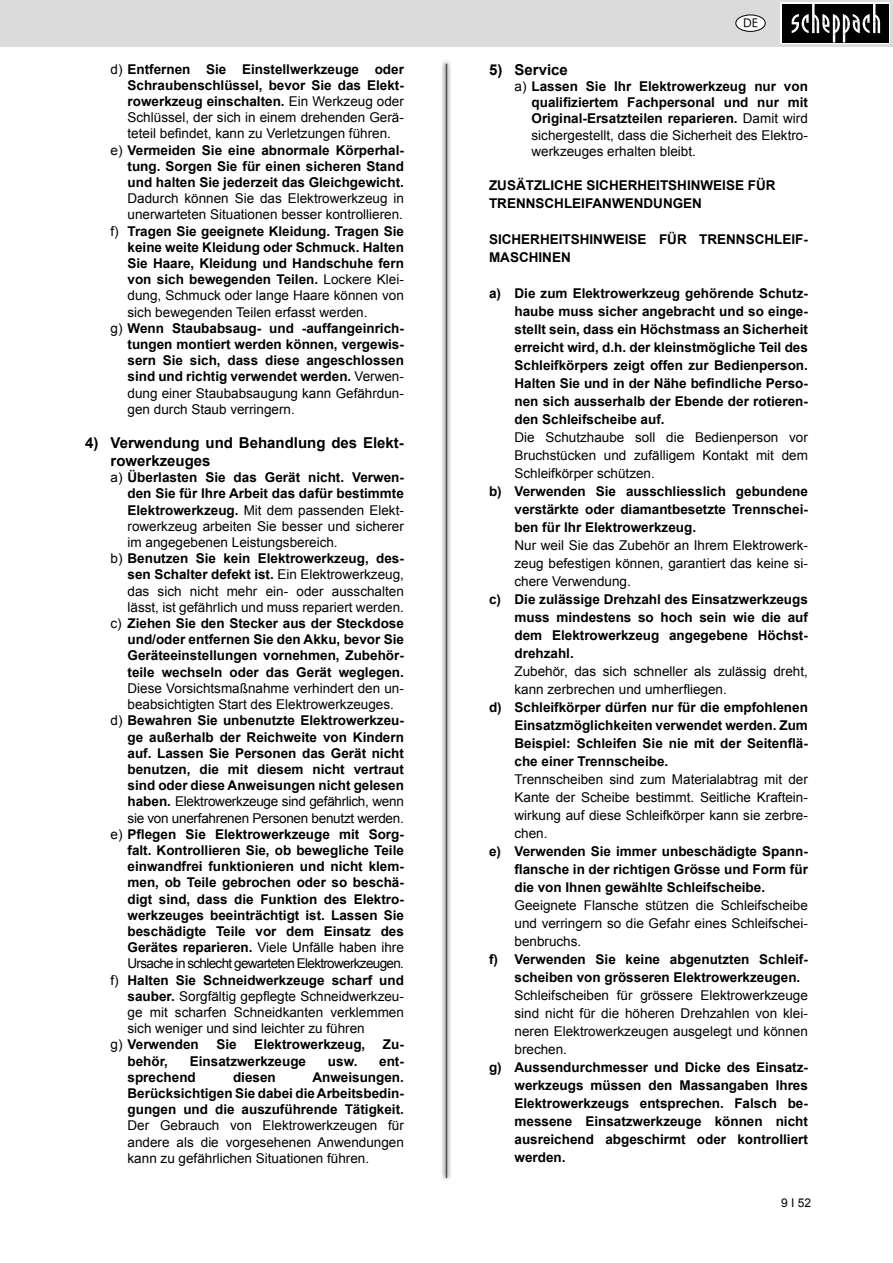
<style>
.page{position:relative;width:893px;height:1263px;background:#fff}
.page>*{position:absolute;margin:0;border:0;box-sizing:border-box;transform-origin:0 0}
.t1{font:700 15px/18px "Arial";color:#000}
.Continous_texxt{font:700 13.5px/16.2px "Arial";color:#000;text-align:justify}
.Absatzformat_7{font:13.5px/16.2px "Arial";color:#000;text-align:justify}
.t2{font:12px "Arial";color:#000}
.t3{font:12px "Futura Book BT";color:#000}
.s1{font-weight:700}
.s2{font-weight:400}
</style>
<div class="page">
<div style="left:0;top:0;width:893px;height:46px;background:#dbdbdb"></div>
<div style="left:780px;top:2px;width:110px;height:42px;background:linear-gradient(to right,#040404,#060606)"></div>
<div style="left:782px;top:4px;width:106px;height:38px;background:#000"></div>
<svg style="left:792px;top:4px;width:88px;height:38px"></svg>
<svg style="left:441px;top:61px;width:10px;height:1119px"></svg>
<hr style="left:446px;top:64px;width:1px;height:1114px;background:#505050">
<div style="left:736px;top:15px;width:29px;height:16px;background:#fff;border-radius:50%"></div>
<div style="left:735px;top:15px;width:31px;height:17px;border:1px solid #000;border-radius:50%"></div>
<p class="Absatzformat_7" style="left:128px;top:61px;width:278px;text-indent:-17px">d) <span class="s1">Entfernen Sie Einstellwerkzeuge oder Schraubenschlüssel, bevor Sie das Elekt&shy;rowerkzeug einschalten.</span> Ein Werkzeug oder Schlüssel, der sich in einem drehenden Gerä&shy;teteil befindet, kann zu Verletzungen führen.</p>
<p class="Continous_texxt" style="left:128px;top:142px;width:278px;text-indent:-17px"><span class="s2">e)</span> Vermeiden Sie eine abnormale Körperhal&shy;tung. Sorgen Sie für einen sicheren Stand und halten Sie jederzeit das Gleichgewicht.<br><span class="s2">Dadurch können Sie das Elektrowerkzeug in unerwarteten Situationen besser kontrollieren.</span></p>
<p class="Continous_texxt" style="left:128px;top:223px;width:278px;text-indent:-17px"><span class="s2">f)</span> Tragen Sie geeignete Kleidung. Tragen Sie keine weite Kleidung oder Schmuck. Halten Sie Haare, Kleidung und Handschuhe fern von sich bewegenden Teilen. <span class="s2">Lockere Klei&shy;dung, Schmuck oder lange Haare können von sich bewegenden Teilen erfasst werden.</span></p>
<p class="Continous_texxt" style="left:128px;top:320px;width:278px;text-indent:-17px"><span class="s2">g)</span> Wenn Staubabsaug- und -auffangeinrich&shy;tungen montiert werden können, vergewis&shy;sern Sie sich, dass diese angeschlossen sind und richtig verwendet werden. <span class="s2">Verwen&shy;dung einer Staubabsaugung kann Gefährdun&shy;gen durch Staub verringern.</span></p>
<p class="t1" style="left:111px;top:434px;width:295px;text-indent:-26px">4) Verwendung und Behandlung des Elekt&shy;rowerkzeuges</p>
<p class="Absatzformat_7" style="left:128px;top:470px;width:278px;text-indent:-17px">a) <span class="s1">Überlasten Sie das Gerät nicht. Verwen&shy;den Sie für Ihre Arbeit das dafür bestimmte Elektrowerkzeug.</span> Mit dem passenden Elekt&shy;rowerkzeug arbeiten Sie besser und sicherer im angegebenen Leistungsbereich.</p>
<p class="Absatzformat_7" style="left:128px;top:551px;width:278px;text-indent:-17px">b) <span class="s1">Benutzen Sie kein Elektrowerkzeug, des&shy;sen Schalter defekt ist.</span> Ein Elektrowerkzeug, das sich nicht mehr ein- oder ausschalten lässt, ist gefährlich und muss repariert werden.</p>
<p class="Continous_texxt" style="left:128px;top:616px;width:278px;text-indent:-17px"><span class="s2">c)</span> Ziehen Sie den Stecker aus der Steckdose und/oder entfernen Sie den Akku, bevor Sie Geräteeinstellungen vornehmen, Zubehör&shy;teile wechseln oder das Gerät weglegen.<br><span class="s2">Diese Vorsichtsmaßnahme verhindert den un&shy;beabsichtigten Start des Elektrowerkzeuges.</span></p>
<p class="Continous_texxt" style="left:128px;top:713px;width:278px;text-indent:-17px"><span class="s2">d)</span> Bewahren Sie unbenutzte Elektrowerkzeu&shy;ge außerhalb der Reichweite von Kindern auf. Lassen Sie Personen das Gerät nicht benutzen, die mit diesem nicht vertraut sind oder diese Anweisungen nicht gelesen haben. <span class="s2">Elektrowerkzeuge sind gefährlich, wenn sie von unerfahrenen Personen benutzt werden.</span></p>
<p class="Continous_texxt" style="left:128px;top:826px;width:278px;text-indent:-17px"><span class="s2">e)</span> Pflegen Sie Elektrowerkzeuge mit Sorg&shy;falt. Kontrollieren Sie, ob bewegliche Teile einwandfrei funktionieren und nicht klem&shy;men, ob Teile gebrochen oder so beschä&shy;digt sind, dass die Funktion des Elektro&shy;werkzeuges beeinträchtigt ist. Lassen Sie beschädigte Teile vor dem Einsatz des Gerätes reparieren. <span class="s2">Viele Unfälle haben ihre Ursache in schlecht gewarteten Elektrowerkzeugen.</span></p>
<p class="Absatzformat_7" style="left:128px;top:972px;width:278px;text-indent:-17px">f) <span class="s1">Halten Sie Schneidwerkzeuge scharf und sauber.</span> Sorgfältig gepflegte Schneidwerkzeu&shy;ge mit scharfen Schneidkanten verklemmen sich weniger und sind leichter zu führen</p>
<p class="Continous_texxt" style="left:111px;top:1037px;width:90px"><span class="s2">g)</span> Verwenden</p>
<p class="Continous_texxt" style="left:216px;top:1037px;width:22px">Sie</p>
<p class="Continous_texxt" style="left:254px;top:1037px;width:113px">Elektrowerkzeug,</p>
<p class="Continous_texxt" style="left:383px;top:1037px;width:22px">Zu-</p>
<p class="Continous_texxt" style="left:128px;top:1053px;width:42px">behör,</p>
<p class="Continous_texxt" style="left:190px;top:1053px;width:118px">Einsatzwerkzeuge</p>
<p class="Continous_texxt" style="left:328px;top:1053px;width:31px">usw.</p>
<p class="Continous_texxt" style="left:379px;top:1053px;width:26px">ent-</p>
<p class="Continous_texxt" style="left:128px;top:1069px;width:70px">sprechend</p>
<p class="Continous_texxt" style="left:233px;top:1069px;width:44px">diesen</p>
<p class="Absatzformat_7" style="left:128px;top:1069px;width:278px;text-indent:185px"><span class="s1">Anweisungen.<br>Berücksichtigen Sie dabei die Arbeitsbedin&shy;gungen und die auszuführende Tätigkeit.<br></span>Der Gebrauch von Elektrowerkzeugen für andere als die vorgesehenen Anwendungen kann zu gefährlichen Situationen führen.</p>
<p class="t3" style="left:743px;top:15px;width:16px">DE</p>
<p class="t1" style="left:489px;top:61px;width:80px">5) Service</p>
<p class="Continous_texxt" style="left:531px;top:78px;width:278px;text-indent:-17px"><span class="s2">a)</span> Lassen Sie Ihr Elektrowerkzeug nur von qualifiziertem Fachpersonal und nur mit Original-Ersatzteilen reparieren. <span class="s2">Damit wird sichergestellt, dass die Sicherheit des Elektro&shy;werkzeuges erhalten bleibt.</span></p>
<p class="Continous_texxt" style="left:489px;top:176px;width:288px;line-height:18px">ZUSÄTZLICHE SICHERHEITSHINWEISE FÜR<br>TRENNSCHLEIFANWENDUNGEN</p>
<p class="Continous_texxt" style="left:489px;top:230px;width:320px;line-height:18px">SICHERHEITSHINWEISE FÜR TRENNSCHLEIF-<br>MASCHINEN</p>
<p class="Continous_texxt" style="left:514px;top:284px;width:295px;line-height:18px;text-indent:-26px">a) Die zum Elektrowerkzeug gehörende Schutz&shy;haube muss sicher angebracht und so einge&shy;stellt sein, dass ein Höchstmass an Sicherheit erreicht wird, d.h. der kleinstmögliche Teil des Schleifkörpers zeigt offen zur Bedienperson.<br>Halten Sie und in der Nähe befindliche Perso&shy;nen sich ausserhalb der Ebende der rotieren&shy;den Schleifscheibe auf.</p>
<p class="Absatzformat_7" style="left:514px;top:428px;width:295px;line-height:18px">Die Schutzhaube soll die Bedienperson vor Bruchstücken und zufälligem Kontakt mit dem Schleifkörper schützen.</p>
<p class="Continous_texxt" style="left:514px;top:482px;width:295px;line-height:18px;text-indent:-26px">b) Verwenden Sie ausschliesslich gebundene verstärkte oder diamantbesetzte Trennschei&shy;ben für Ihr Elektrowerkzeug.</p>
<p class="Absatzformat_7" style="left:514px;top:536px;width:295px;line-height:18px">Nur weil Sie das Zubehör an Ihrem Elektrowerk&shy;zeug befestigen können, garantiert das keine si&shy;chere Verwendung.</p>
<p class="Continous_texxt" style="left:514px;top:590px;width:295px;line-height:18px;text-indent:-26px">c) Die zulässige Drehzahl des Einsatzwerkzeugs muss mindestens so hoch sein wie die auf dem Elektrowerkzeug angegebene Höchst&shy;drehzahl.</p>
<p class="Absatzformat_7" style="left:514px;top:662px;width:295px;line-height:18px">Zubehör, das sich schneller als zulässig dreht, kann zerbrechen und umherfliegen.</p>
<p class="Continous_texxt" style="left:514px;top:698px;width:295px;line-height:18px;text-indent:-26px">d) Schleifkörper dürfen nur für die empfohlenen Einsatzmöglichkeiten verwendet werden. Zum Beispiel: Schleifen Sie nie mit der Seitenflä&shy;che einer Trennscheibe.</p>
<p class="Absatzformat_7" style="left:514px;top:770px;width:295px;line-height:18px">Trennscheiben sind zum Materialabtrag mit der Kante der Scheibe bestimmt. Seitliche Kraftein&shy;wirkung auf diese Schleifkörper kann sie zerbre&shy;chen.</p>
<p class="Continous_texxt" style="left:514px;top:842px;width:295px;line-height:18px;text-indent:-26px">e) Verwenden Sie immer unbeschädigte Spann&shy;flansche in der richtigen Grösse und Form für die von Ihnen gewählte Schleifscheibe.</p>
<p class="Absatzformat_7" style="left:514px;top:896px;width:295px;line-height:18px">Geeignete Flansche stützen die Schleifscheibe und verringern so die Gefahr eines Schleifschei&shy;benbruchs.</p>
<p class="Continous_texxt" style="left:514px;top:950px;width:295px;line-height:18px;text-indent:-26px">f) Verwenden Sie keine abgenutzten Schleif&shy;scheiben von grösseren Elektrowerkzeugen.</p>
<p class="Absatzformat_7" style="left:514px;top:986px;width:295px;line-height:18px">Schleifscheiben für grössere Elektrowerkzeuge sind nicht für die höheren Drehzahlen von klei&shy;neren Elektrowerkzeugen ausgelegt und können brechen.</p>
<p class="Continous_texxt" style="left:514px;top:1058px;width:295px;line-height:18px;text-indent:-26px">g) Aussendurchmesser und Dicke des Einsatz&shy;werkzeugs müssen den Massangaben Ihres Elektrowerkzeugs entsprechen. Falsch be&shy;messene Einsatzwerkzeuge können nicht ausreichend abgeschirmt oder kontrolliert werden.</p>
<p class="t2" style="left:781px;top:1194px;width:32px">9 І 52</p>
</div>
